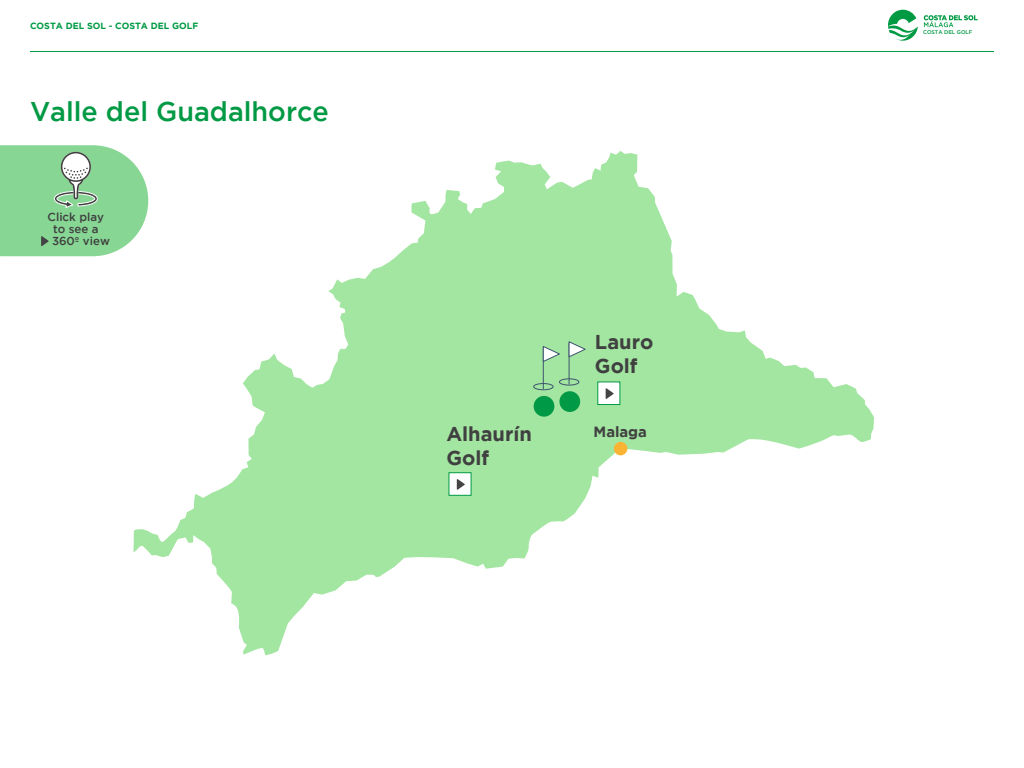
<style>
.page{position:relative;width:1024px;height:768px;background:#fff}
.page>*{position:absolute;margin:0;border:0;box-sizing:border-box;transform-origin:0 0}
.t1{font:500 27px "Gotham";color:#094}
.t2{font:700 20px/24px "Gotham";color:#404040}
.t3{font:700 14.75px "Gotham";color:#404040}
.t4{font:500 11.5px/12px "Gotham";color:#404040;text-align:center}
.t5{font:500 11.5px "Gotham";color:#3f3f3f}
.t6{font:700 9px "Gotham";color:#094}
.t7{font:500 5.5px "Gotham";color:#009a43}
</style>
<div class="page">
<hr style="left:30px;top:51px;width:964px;height:1px;background:#094">
<svg style="left:888px;top:10px;width:30px;height:31px"></svg>
<svg style="left:924px;top:15px;width:54px;height:12px"></svg>
<svg style="left:134px;top:151px;width:740px;height:504px"></svg>
<div style="left:614px;top:442px;width:13px;height:13px;background:#fab333;border-radius:50%"></div>
<div style="left:534px;top:396px;width:20px;height:21px;background:#009945;border-radius:50%"></div>
<hr style="left:543px;top:348px;width:1px;height:41px;background:#3d546e">
<svg style="left:543px;top:346px;width:17px;height:16px"></svg>
<div style="left:533px;top:383px;width:20px;height:7px;border:1px solid #3d546e;border-radius:50%"></div>
<div style="left:559px;top:391px;width:21px;height:21px;background:#009945;border-radius:50%"></div>
<hr style="left:569px;top:343px;width:1px;height:41px;background:#3d546e">
<svg style="left:569px;top:341px;width:17px;height:16px"></svg>
<div style="left:559px;top:379px;width:20px;height:6px;border:1px solid #3d546e;border-radius:50%"></div>
<div style="left:448px;top:472px;width:24px;height:24px;background:#fff;border:1px solid #009a43"></div>
<svg style="left:457px;top:479px;width:8px;height:11px"></svg>
<div style="left:597px;top:381px;width:23px;height:24px;background:#fff;border:1px solid #009a43"></div>
<svg style="left:606px;top:388px;width:8px;height:11px"></svg>
<svg style="left:0;top:145px;width:148px;height:111px"></svg>
<p class="t6" style="left:30px;top:21px;width:170px">COSTA DEL SOL - COSTA DEL GOLF</p>
<h1 class="t1" style="left:30px;top:96px;width:300px">Valle del Guadalhorce</h1>
<p class="t4" style="left:48px;top:211px;width:58px">Click play to see a</p>
<p class="t5" style="left:52px;top:234px;width:59px">360º view</p>
<h2 class="t2" style="left:446px;top:422px;width:87px">Alhaurín<br>Golf</h2>
<h2 class="t2" style="left:595px;top:330px;width:60px">Lauro<br>Golf</h2>
<h3 class="t3" style="left:594px;top:423px;width:55px">Malaga</h3>
<p class="t7" style="left:923px;top:29px;width:51px">COSTA DEL GOLF</p>
</div>
